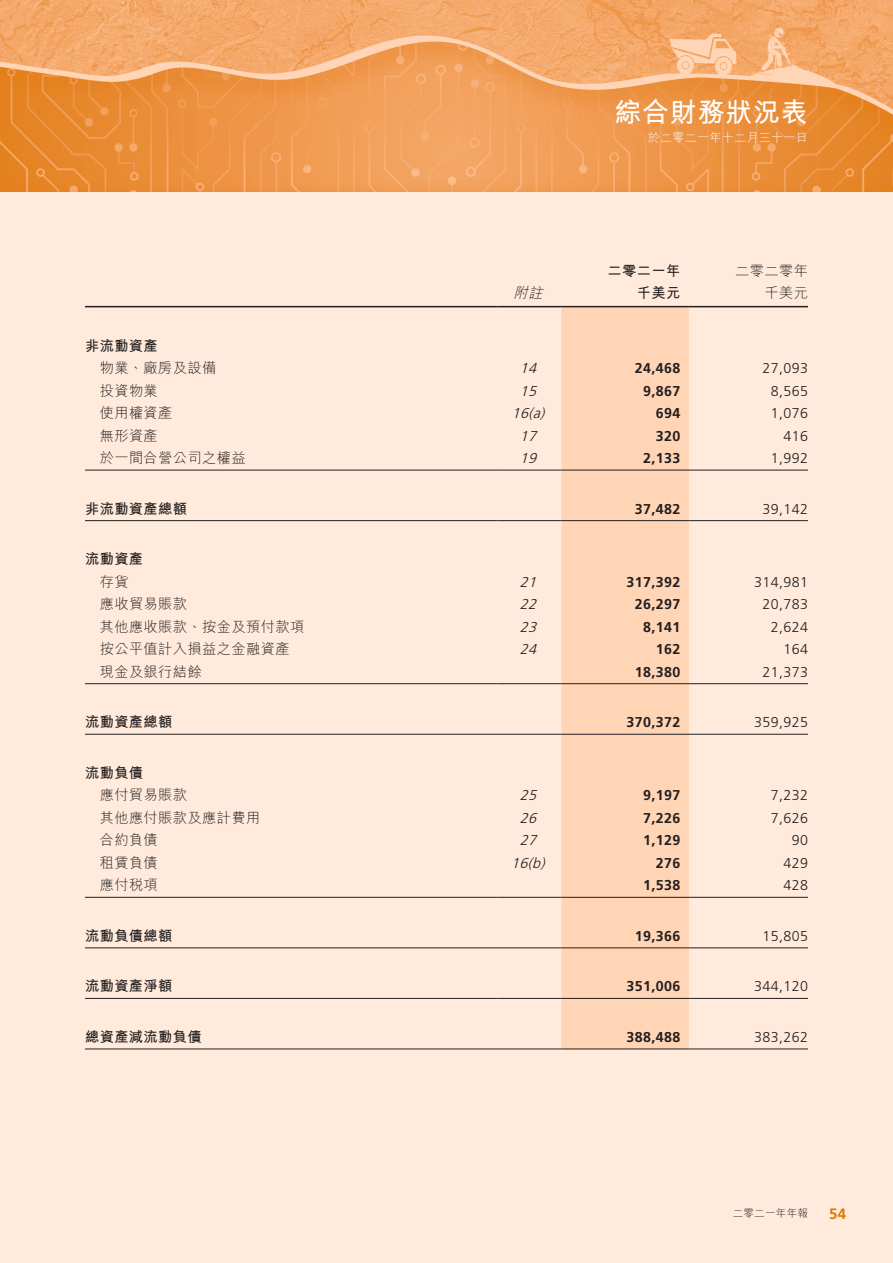
<style>
.page{position:relative;width:893px;height:1263px;background:#fff}
.page>*{position:absolute;margin:0;border:0;box-sizing:border-box;transform-origin:0 0}
.t1{font:700 27px "M Hei HK";letter-spacing:.03em;color:#fff}
.t2{font:700 15px "Frutiger LT Std";color:#de7800}
.t3{font:300 14.25px "M Hei HK";letter-spacing:.03em;color:#231f20}
.t4{font:700 14.25px "Frutiger LT Std";letter-spacing:.03em;color:#231f20}
.t5{font:300 14.25px "Frutiger LT Std";letter-spacing:.03em;color:#231f20}
.t6{font:700 14.25px "M Hei HK";letter-spacing:.03em;color:#231f20}
.t7{font:italic 300 14.25px "Frutiger LT Std";color:#231f20}
.t8{font:italic 300 14.25px "M Hei HK";color:#231f20}
.t9{font:300 12px "M Hei HK";letter-spacing:.03em;color:#fff}
.t10{font:300 10.5px "M Hei HK";letter-spacing:.03em;color:#231f20}
</style>
<div class="page">
<div style="left:0;top:191px;width:893px;height:1072px;background:#ffeadb"></div>
<img style="left:0;top:0;width:893px;height:191px">
<div style="left:561px;top:307px;width:128px;height:741px;background:#ffd5b6"></div>
<hr style="left:85px;top:306px;width:412px;height:1px;background:#231f20">
<hr style="left:497px;top:306px;width:64px;height:1px;background:#231f20">
<hr style="left:561px;top:306px;width:128px;height:1px;background:#231f20">
<hr style="left:689px;top:306px;width:119px;height:1px;background:#231f20">
<hr style="left:85px;top:470px;width:412px;height:1px;background:#231f20">
<hr style="left:497px;top:470px;width:64px;height:1px;background:#231f20">
<hr style="left:561px;top:470px;width:128px;height:1px;background:#231f20">
<hr style="left:689px;top:470px;width:119px;height:1px;background:#231f20">
<hr style="left:85px;top:520px;width:412px;height:1px;background:#231f20">
<hr style="left:497px;top:520px;width:64px;height:1px;background:#231f20">
<hr style="left:561px;top:520px;width:128px;height:1px;background:#231f20">
<hr style="left:689px;top:520px;width:119px;height:1px;background:#231f20">
<hr style="left:85px;top:683px;width:412px;height:1px;background:#231f20">
<hr style="left:497px;top:683px;width:64px;height:1px;background:#231f20">
<hr style="left:561px;top:683px;width:128px;height:1px;background:#231f20">
<hr style="left:689px;top:683px;width:119px;height:1px;background:#231f20">
<hr style="left:85px;top:734px;width:412px;height:1px;background:#231f20">
<hr style="left:497px;top:734px;width:64px;height:1px;background:#231f20">
<hr style="left:561px;top:734px;width:128px;height:1px;background:#231f20">
<hr style="left:689px;top:734px;width:119px;height:1px;background:#231f20">
<hr style="left:85px;top:897px;width:412px;height:1px;background:#231f20">
<hr style="left:497px;top:897px;width:64px;height:1px;background:#231f20">
<hr style="left:561px;top:897px;width:128px;height:1px;background:#231f20">
<hr style="left:689px;top:897px;width:119px;height:1px;background:#231f20">
<hr style="left:85px;top:947px;width:412px;height:1px;background:#231f20">
<hr style="left:497px;top:947px;width:64px;height:1px;background:#231f20">
<hr style="left:561px;top:947px;width:128px;height:1px;background:#231f20">
<hr style="left:689px;top:947px;width:119px;height:1px;background:#231f20">
<hr style="left:85px;top:998px;width:412px;height:1px;background:#231f20">
<hr style="left:497px;top:998px;width:64px;height:1px;background:#231f20">
<hr style="left:561px;top:998px;width:128px;height:1px;background:#231f20">
<hr style="left:689px;top:998px;width:119px;height:1px;background:#231f20">
<hr style="left:85px;top:1048px;width:412px;height:1px;background:#231f20">
<hr style="left:497px;top:1048px;width:64px;height:1px;background:#231f20">
<hr style="left:561px;top:1048px;width:128px;height:1px;background:#231f20">
<hr style="left:689px;top:1048px;width:119px;height:1px;background:#231f20">
<h1 class="t1" style="left:614px;top:93px;width:195px">綜合財務狀況表</h1>
<p class="t9" style="left:648px;top:132px;width:162px">於二零二一年十二月三十一日</p>
<p class="t6" style="left:607px;top:260px;width:74px">二零二一年</p>
<p class="t3" style="left:735px;top:263px;width:74px">二零二零年</p>
<p class="t8" style="left:513px;top:286px;width:34px">附註</p>
<p class="t6" style="left:637px;top:283px;width:45px">千美元</p>
<p class="t3" style="left:764px;top:286px;width:45px">千美元</p>
<p class="t6" style="left:85px;top:335px;width:74px">非流動資產</p>
<p class="t3" style="left:100px;top:361px;width:118px">物業、廠房及設備</p>
<p class="t7" style="left:520px;top:360px;width:22px">14</p>
<p class="t4" style="left:635px;top:360px;width:47px">24,468</p>
<p class="t5" style="left:762px;top:360px;width:47px">27,093</p>
<p class="t3" style="left:100px;top:383px;width:60px">投資物業</p>
<p class="t7" style="left:520px;top:383px;width:22px">15</p>
<p class="t4" style="left:643px;top:382px;width:39px">9,867</p>
<p class="t5" style="left:771px;top:383px;width:39px">8,565</p>
<p class="t3" style="left:100px;top:406px;width:74px">使用權資產</p>
<p class="t7" style="left:512px;top:405px;width:38px">16(a)</p>
<p class="t4" style="left:656px;top:405px;width:26px">694</p>
<p class="t5" style="left:771px;top:405px;width:39px">1,076</p>
<p class="t3" style="left:100px;top:428px;width:60px">無形資產</p>
<p class="t7" style="left:520px;top:428px;width:22px">17</p>
<p class="t4" style="left:656px;top:427px;width:26px">320</p>
<p class="t5" style="left:783px;top:428px;width:26px">416</p>
<p class="t3" style="left:100px;top:451px;width:148px">於一間合營公司之權益</p>
<p class="t7" style="left:520px;top:450px;width:22px">19</p>
<p class="t4" style="left:643px;top:450px;width:39px">2,133</p>
<p class="t5" style="left:771px;top:450px;width:39px">1,992</p>
<p class="t6" style="left:85px;top:498px;width:104px">非流動資產總額</p>
<p class="t4" style="left:635px;top:500px;width:47px">37,482</p>
<p class="t5" style="left:762px;top:501px;width:47px">39,142</p>
<p class="t6" style="left:85px;top:549px;width:60px">流動資產</p>
<p class="t3" style="left:100px;top:574px;width:30px">存貨</p>
<p class="t7" style="left:520px;top:574px;width:22px">21</p>
<p class="t4" style="left:626px;top:573px;width:55px">317,392</p>
<p class="t5" style="left:754px;top:574px;width:55px">314,981</p>
<p class="t3" style="left:100px;top:597px;width:89px">應收貿易賬款</p>
<p class="t7" style="left:520px;top:596px;width:22px">22</p>
<p class="t4" style="left:635px;top:596px;width:47px">26,297</p>
<p class="t5" style="left:762px;top:596px;width:47px">20,783</p>
<p class="t3" style="left:100px;top:619px;width:206px">其他應收賬款、按金及預付款項</p>
<p class="t7" style="left:520px;top:619px;width:22px">23</p>
<p class="t4" style="left:643px;top:618px;width:39px">8,141</p>
<p class="t5" style="left:771px;top:619px;width:39px">2,624</p>
<p class="t3" style="left:100px;top:642px;width:192px">按公平值計入損益之金融資產</p>
<p class="t7" style="left:520px;top:641px;width:22px">24</p>
<p class="t4" style="left:656px;top:641px;width:26px">162</p>
<p class="t5" style="left:783px;top:641px;width:26px">164</p>
<p class="t3" style="left:100px;top:664px;width:104px">現金及銀行結餘</p>
<p class="t4" style="left:635px;top:663px;width:47px">18,380</p>
<p class="t5" style="left:762px;top:664px;width:47px">21,373</p>
<p class="t6" style="left:85px;top:712px;width:89px">流動資產總額</p>
<p class="t4" style="left:626px;top:714px;width:55px">370,372</p>
<p class="t5" style="left:754px;top:714px;width:55px">359,925</p>
<p class="t6" style="left:85px;top:762px;width:60px">流動負債</p>
<p class="t3" style="left:100px;top:788px;width:89px">應付貿易賬款</p>
<p class="t7" style="left:520px;top:787px;width:22px">25</p>
<p class="t4" style="left:643px;top:787px;width:39px">9,197</p>
<p class="t5" style="left:771px;top:787px;width:39px">7,232</p>
<p class="t3" style="left:100px;top:810px;width:162px">其他應付賬款及應計費用</p>
<p class="t7" style="left:520px;top:810px;width:22px">26</p>
<p class="t4" style="left:643px;top:809px;width:39px">7,226</p>
<p class="t5" style="left:771px;top:810px;width:39px">7,626</p>
<p class="t3" style="left:100px;top:833px;width:60px">合約負債</p>
<p class="t7" style="left:520px;top:832px;width:22px">27</p>
<p class="t4" style="left:643px;top:832px;width:39px">1,129</p>
<p class="t5" style="left:792px;top:832px;width:18px">90</p>
<p class="t3" style="left:100px;top:855px;width:60px">租賃負債</p>
<p class="t7" style="left:511px;top:855px;width:39px">16(b)</p>
<p class="t4" style="left:656px;top:854px;width:26px">276</p>
<p class="t5" style="left:783px;top:855px;width:26px">429</p>
<p class="t3" style="left:100px;top:878px;width:60px">應付稅項</p>
<p class="t4" style="left:643px;top:877px;width:39px">1,538</p>
<p class="t5" style="left:783px;top:877px;width:26px">428</p>
<p class="t6" style="left:85px;top:925px;width:89px">流動負債總額</p>
<p class="t4" style="left:635px;top:927px;width:47px">19,366</p>
<p class="t5" style="left:762px;top:928px;width:47px">15,805</p>
<p class="t6" style="left:85px;top:976px;width:89px">流動資產淨額</p>
<p class="t4" style="left:626px;top:978px;width:55px">351,006</p>
<p class="t5" style="left:754px;top:978px;width:55px">344,120</p>
<p class="t6" style="left:85px;top:1026px;width:118px">總資產減流動負債</p>
<p class="t4" style="left:626px;top:1029px;width:55px">388,488</p>
<p class="t5" style="left:754px;top:1029px;width:55px">383,262</p>
<p class="t10" style="left:733px;top:1208px;width:77px">二零二一年年報</p>
<p class="t2" style="left:829px;top:1204px;width:19px">54</p>
</div>
